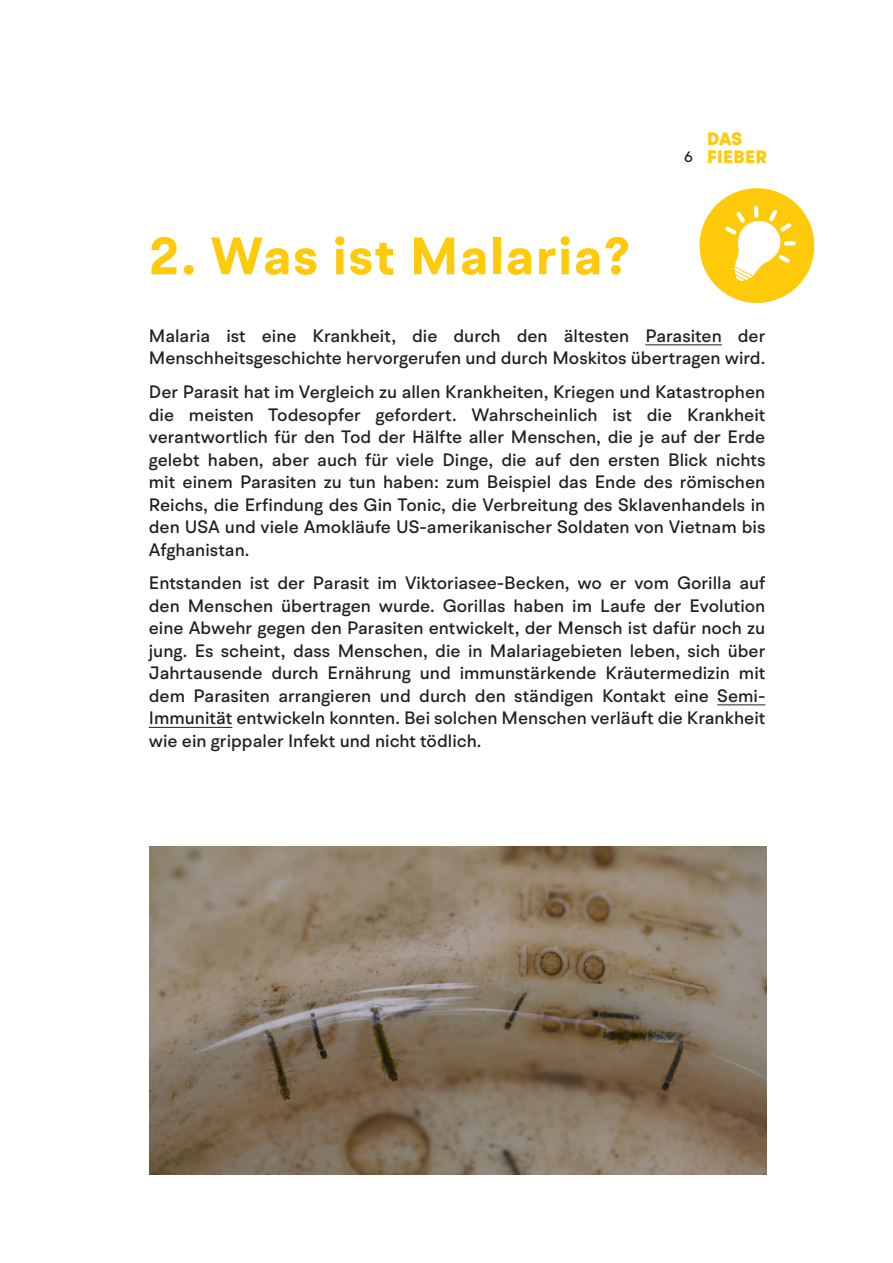
<style>
.page{position:relative;width:893px;height:1263px;background:#fff}
.page>*{position:absolute;margin:0;border:0;box-sizing:border-box;transform-origin:0 0}
.head_fever1{font:700 52.5px "BR Hendrix";letter-spacing:.03em;color:#feca0a}
.LT1_GR_pass1{font:500 18px/22.5px "BR Hendrix";color:#231f20;text-align:justify}
.t1{font:900 18px/18px "BR Hendrix";letter-spacing:.015em;color:#feca0a}
.t2{font:500 15px "BR Hendrix";color:#231f20}
</style>
<div class="page">
<hr style="left:645px;top:344px;width:77px;height:1px;background:#231f20">
<hr style="left:717px;top:704px;width:48px;height:1px;background:#231f20">
<hr style="left:149px;top:727px;width:83px;height:1px;background:#231f20">
<img style="left:150px;top:846px;width:616px;height:328px">
<svg style="left:699px;top:188px;width:116px;height:115px"></svg>
<p class="head_fever1" style="left:149px;top:223px;width:482px">2. Was ist Malaria?</p>
<p class="t2" style="left:684px;top:147px;width:10px">6</p>
<p class="t1" style="left:707px;top:130px;width:62px">DAS<br>FIEBER</p>
<p class="LT1_GR_pass1" style="left:149px;top:324px;width:618px">Malaria ist eine Krankheit, die durch den ältesten Parasiten der<br>Menschheitsgeschichte hervorgerufen und durch Moskitos übertragen wird.</p>
<p class="LT1_GR_pass1" style="left:149px;top:381px;width:618px">Der Parasit hat im Vergleich zu allen Krankheiten, Kriegen und Katastrophen die meisten Todesopfer gefordert. Wahrscheinlich ist die Krankheit verantwortlich für den Tod der Hälfte aller Menschen, die je auf der Erde gelebt haben, aber auch für viele Dinge, die auf den ersten Blick nichts mit einem Parasiten zu tun haben: zum Beispiel das Ende des römischen Reichs, die Erfindung des Gin Tonic, die Verbreitung des Sklavenhandels in den USA und viele Amokläufe US-amerikanischer Soldaten von Vietnam bis Afghanistan.</p>
<p class="LT1_GR_pass1" style="left:149px;top:572px;width:618px">Entstanden ist der Parasit im Viktoriasee-Becken, wo er vom Gorilla auf den Menschen übertragen wurde. Gorillas haben im Laufe der Evolution eine Abwehr gegen den Parasiten entwickelt, der Mensch ist dafür noch zu jung. Es scheint, dass Menschen, die in Malariagebieten leben, sich über Jahrtausende durch Ernährung und immunstärkende Kräutermedizin mit dem Parasiten arrangieren und durch den ständigen Kontakt eine Semi-Immunität entwickeln konnten. Bei solchen Menschen verläuft die Krankheit wie ein grippaler Infekt und nicht tödlich.</p>
</div>
